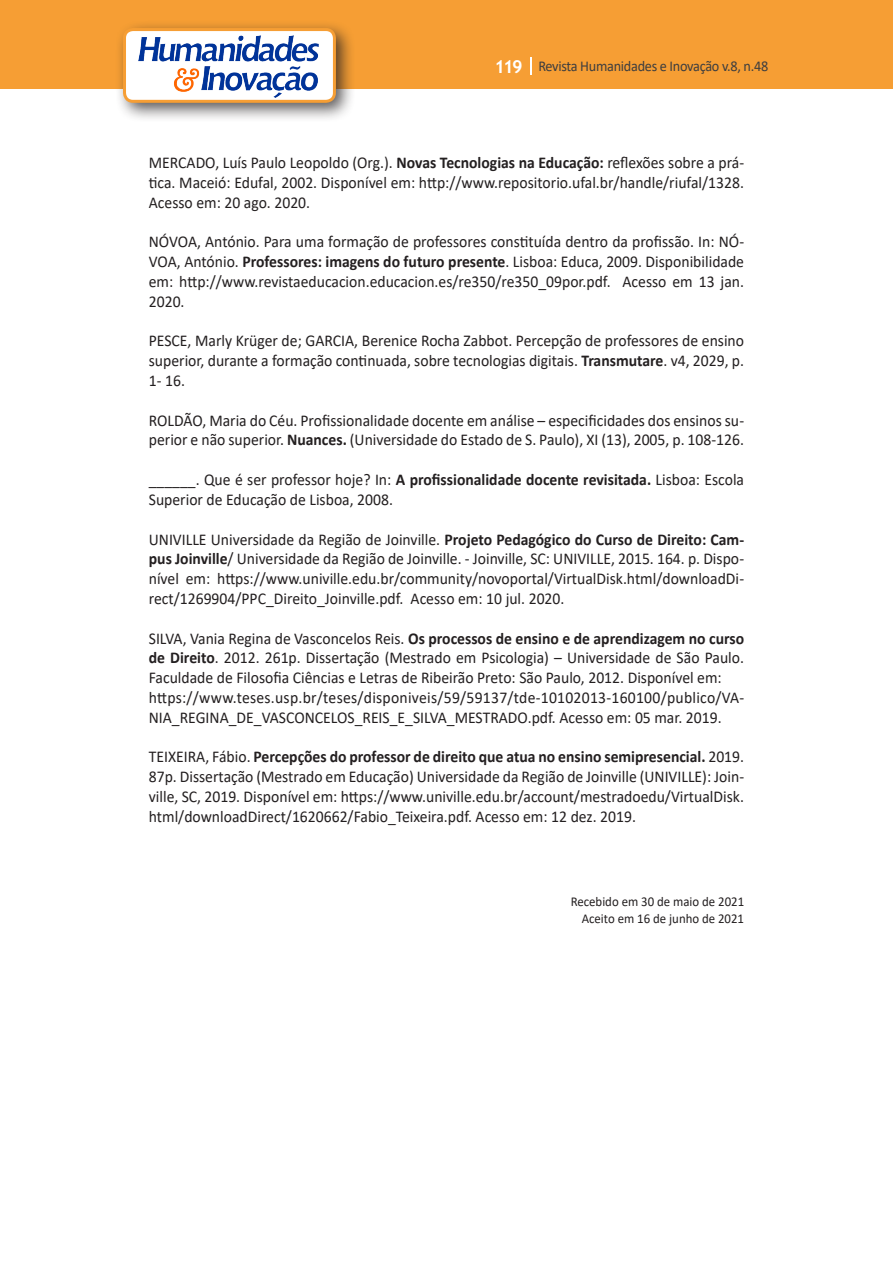
<style>
.page{position:relative;width:893px;height:1263px;background:#fff}
.page>*{position:absolute;margin:0;border:0;box-sizing:border-box;transform-origin:0 0}
.Texto{font:16.5px/19.8px "Calibri";color:#231f20;text-align:justify;scale:.95 1}
.t1{font:15px "Calibri";letter-spacing:-.02em;color:#3e3e3f;scale:.95 1}
.Texto-2{font:13.5px "Calibri";color:#231f20;scale:.95 1}
.s1{font-family:"Trebuchet MS";font-weight:700;font-size:18px;color:#fff}
.s2{font-weight:700}
</style>
<div class="page">
<div style="left:0;top:0;width:893px;height:88px;background:#f69e34"></div>
<svg style="left:530px;top:57px;width:2px;height:18px"></svg>
<div style="left:115px;top:20px;width:241px;height:103px;background:#231f20;opacity:.75"></div>
<div style="left:125px;top:30px;width:209px;height:71px;background:#fff;border-radius:9px"></div>
<img style="left:138px;top:35px;width:181px;height:62px">
<div style="left:123px;top:28px;width:213px;height:75px;border:3px solid #f69e34;border-radius:9px"></div>
<p class="t1" style="left:495px;top:56px;width:290px"><span class="s1">119</span> Revista Humanidades e Inovação v.8, n.48</p>
<p class="Texto" style="left:149px;top:152px;width:628px">MERCADO, Luís Paulo Leopoldo (Org.). <span class="s2">Novas Tecnologias na Educação:</span> reflexões sobre a prá&shy;tica. Maceió: Edufal, 2002. Disponível em: http://www.repositorio.ufal.br/handle/riufal/1328.<br>Acesso em: 20 ago. 2020.</p>
<p class="Texto" style="left:149px;top:232px;width:628px">NÓVOA, António. Para uma formação de professores constituída dentro da profissão. In: NÓ-VOA, António. <span class="s2">Professores: imagens do futuro presente</span>. Lisboa: Educa, 2009. Disponibilidade em: http://www.revistaeducacion.educacion.es/re350/re350_09por.pdf. Acesso em 13 jan.<br>2020.</p>
<p class="Texto" style="left:149px;top:331px;width:628px">PESCE, Marly Krüger de; GARCIA, Berenice Rocha Zabbot. Percepção de professores de ensino superior, durante a formação continuada, sobre tecnologias digitais. <span class="s2">Transmutare</span>. v4, 2029, p.<br>1- 16.</p>
<p class="Texto" style="left:149px;top:410px;width:628px">ROLDÃO, Maria do Céu. Profissionalidade docente em análise – especificidades dos ensinos su&shy;perior e não superior. <span class="s2">Nuances.</span> (Universidade do Estado de S. Paulo), XI (13), 2005, p. 108-126.</p>
<p class="Texto" style="left:149px;top:469px;width:628px">______. Que é ser professor hoje? In: <span class="s2">A profissionalidade docente revisitada.</span> Lisboa: Escola<br>Superior de Educação de Lisboa, 2008.</p>
<p class="Texto" style="left:149px;top:529px;width:628px">UNIVILLE Universidade da Região de Joinville. <span class="s2">Projeto Pedagógico do Curso de Direito: Cam&shy;pus Joinville</span>/ Universidade da Região de Joinville. - Joinville, SC: UNIVILLE, 2015. 164. p. Dispo&shy;nível em: https://www.univille.edu.br/community/novoportal/VirtualDisk.html/downloadDi&shy;rect/1269904/PPC_Direito_Joinville.pdf. Acesso em: 10 jul. 2020.</p>
<p class="Texto" style="left:149px;top:628px;width:628px">SILVA, Vania Regina de Vasconcelos Reis. <span class="s2">Os processos de ensino e de aprendizagem no curso de Direito</span>. 2012. 261p. Dissertação (Mestrado em Psicologia) – Universidade de São Paulo.<br>Faculdade de Filosofia Ciências e Letras de Ribeirão Preto: São Paulo, 2012. Disponível em:</p>
<p class="Texto" style="left:149px;top:687px;width:628px">https://www.teses.usp.br/teses/disponiveis/59/59137/tde-10102013-160100/publico/VA-<br>NIA_REGINA_DE_VASCONCELOS_REIS_E_SILVA_MESTRADO.pdf. Acesso em: 05 mar. 2019.</p>
<p class="Texto" style="left:149px;top:746px;width:628px">TEIXEIRA, Fábio. <span class="s2">Percepções do professor de direito que atua no ensino semipresencial.</span> 2019.<br>87p. Dissertação (Mestrado em Educação) Universidade da Região de Joinville (UNIVILLE): Join&shy;ville, SC, 2019. Disponível em: https://www.univille.edu.br/account/mestradoedu/VirtualDisk. html/downloadDirect/1620662/Fabio_Teixeira.pdf. Acesso em: 12 dez. 2019.</p>
<p class="Texto-2" style="left:571px;top:892px;width:184px">Recebido em 30 de maio de 2021</p>
<p class="Texto-2" style="left:582px;top:909px;width:172px">Aceito em 16 de junho de 2021</p>
</div>
